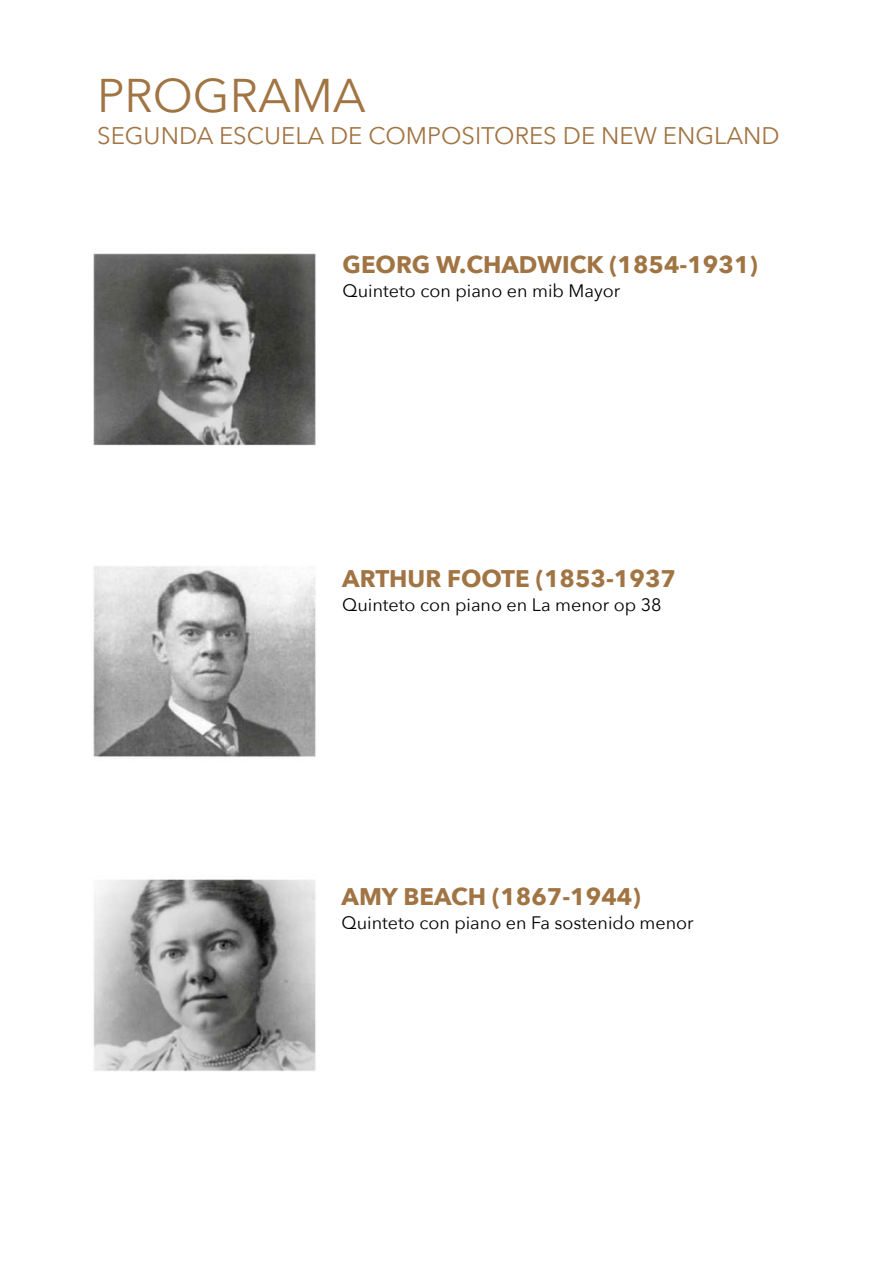
<style>
.page{position:relative;width:894px;height:1263px;background:#fff}
.page>*{position:absolute;margin:0;border:0;box-sizing:border-box;transform-origin:0 0}
.t1{font:47.1px "Avenir Next";color:#a17443}
.t2{font:700 24px "Avenir Next";color:#a17443}
.t3{font:24px "Avenir Next";color:#a17443}
.t4{font:18px "Avenir Next";color:#000}
</style>
<div class="page">
<img style="left:93px;top:253px;width:223px;height:193px">
<img style="left:93px;top:566px;width:223px;height:191px">
<img style="left:93px;top:879px;width:223px;height:193px">
<h1 class="t1" style="left:97px;top:65px;width:270px">PROGRAMA</h1>
<h2 class="t3" style="left:97px;top:120px;width:684px">SEGUNDA ESCUELA DE COMPOSITORES DE NEW ENGLAND</h2>
<h2 class="t2" style="left:342px;top:249px;width:416px">GEORG W.CHADWICK (1854-1931)</h2>
<p class="t4" style="left:342px;top:279px;width:279px">Quinteto con piano en mib Mayor</p>
<h2 class="t2" style="left:342px;top:563px;width:335px">ARTHUR FOOTE (1853-1937</h2>
<p class="t4" style="left:342px;top:593px;width:321px">Quinteto con piano en La menor op 38</p>
<h2 class="t2" style="left:341px;top:881px;width:300px">AMY BEACH (1867-1944)</h2>
<p class="t4" style="left:341px;top:911px;width:353px">Quinteto con piano en Fa sostenido menor</p>
</div>
